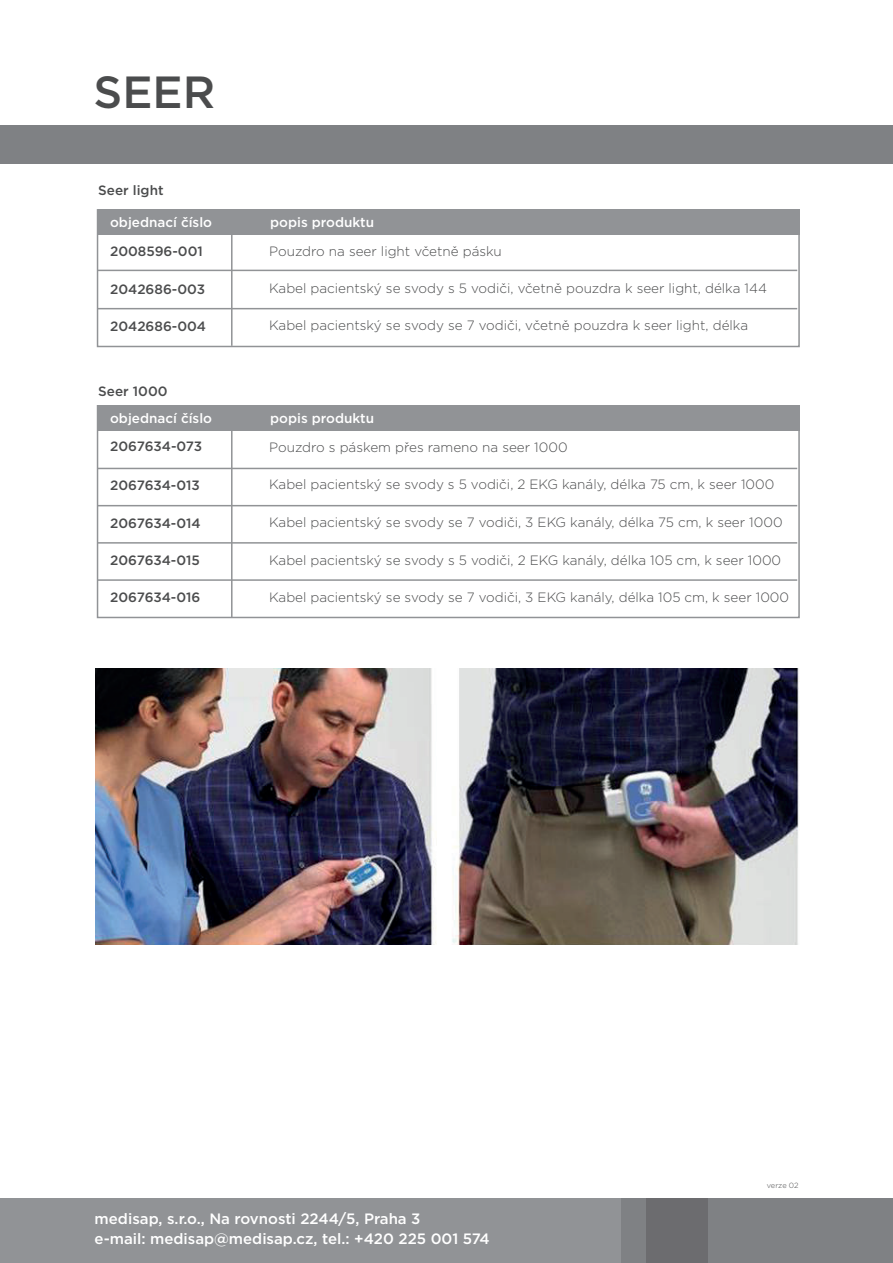
<style>
.page{position:relative;width:893px;height:1263px;background:#fff}
.page>*{position:absolute;margin:0;border:0;box-sizing:border-box;transform-origin:0 0}
.t1{font:500 45px "Gotham";color:#4b4c4d}
.t2{font:500 15px/19.5px "Gotham";color:#fff}
.t3{font:300 13.5px "Gotham";color:#4b4c4d}
.t4{font:500 13.5px "Gotham";color:#4b4c4d}
.t5{font:500 13.5px "Gotham";color:#fff}
.t6{font:300 7.5px "Gotham";letter-spacing:-.01em;color:#4b4c4d}
</style>
<div class="page">
<div style="left:0;top:1198px;width:892px;height:65px;background:#919396"></div>
<div style="left:621px;top:1198px;width:271px;height:65px;background:#7f8184"></div>
<div style="left:646px;top:1198px;width:246px;height:65px;background:#6c6c6f"></div>
<div style="left:708px;top:1198px;width:184px;height:65px;background:#7f8184"></div>
<div style="left:98px;top:405px;width:701px;height:26px;background:#919396"></div>
<div style="left:98px;top:209px;width:701px;height:26px;background:#919396"></div>
<hr style="left:231px;top:405px;width:1px;height:212px;background:#919396">
<hr style="left:231px;top:209px;width:1px;height:137px;background:#919396">
<div style="left:0;top:125px;width:892px;height:39px;background:#7f8184"></div>
<hr style="left:98px;top:468px;width:699px;height:1px;background:#919396">
<hr style="left:98px;top:270px;width:699px;height:1px;background:#919396">
<hr style="left:98px;top:308px;width:699px;height:1px;background:#919396">
<hr style="left:98px;top:505px;width:699px;height:1px;background:#919396">
<hr style="left:98px;top:542px;width:699px;height:2px;background:#919396">
<hr style="left:98px;top:579px;width:699px;height:2px;background:#919396">
<img style="left:96px;top:668px;width:703px;height:277px">
<div style="left:97px;top:405px;width:702px;height:213px;border:2px solid #919396"></div>
<div style="left:97px;top:209px;width:702px;height:138px;border:2px solid #919396"></div>
<h1 class="t1" style="left:94px;top:76px;width:123px">SEER</h1>
<p class="t4" style="left:98px;top:186px;width:67px">Seer light</p>
<p class="t5" style="left:110px;top:217px;width:103px">objednací číslo</p>
<p class="t5" style="left:270px;top:217px;width:105px">popis produktu</p>
<p class="t4" style="left:110px;top:246px;width:94px">2008596-001</p>
<p class="t3" style="left:269px;top:246px;width:234px">Pouzdro na seer light včetně pásku</p>
<p class="t4" style="left:110px;top:284px;width:97px">2042686-003</p>
<p class="t4" style="left:110px;top:321px;width:98px">2042686-004</p>
<p class="t3" style="left:269px;top:283px;width:499px">Kabel pacientský se svody s 5 vodiči, včetně pouzdra k seer light, délka 144</p>
<p class="t3" style="left:269px;top:321px;width:480px">Kabel pacientský se svody se 7 vodiči, včetně pouzdra k seer light, délka</p>
<p class="t4" style="left:98px;top:387px;width:71px">Seer 1000</p>
<p class="t5" style="left:110px;top:413px;width:103px">objednací číslo</p>
<p class="t5" style="left:270px;top:413px;width:105px">popis produktu</p>
<p class="t4" style="left:110px;top:441px;width:94px">2067634-073</p>
<p class="t3" style="left:269px;top:442px;width:300px">Pouzdro s páskem přes rameno na seer 1000</p>
<p class="t4" style="left:110px;top:480px;width:91px">2067634-013</p>
<p class="t3" style="left:269px;top:479px;width:506px">Kabel pacientský se svody s 5 vodiči, 2 EKG kanály, délka 75 cm, k seer 1000</p>
<p class="t4" style="left:110px;top:518px;width:92px">2067634-014</p>
<p class="t4" style="left:110px;top:555px;width:91px">2067634-015</p>
<p class="t4" style="left:110px;top:592px;width:92px">2067634-016</p>
<p class="t3" style="left:269px;top:518px;width:515px">Kabel pacientský se svody se 7 vodiči, 3 EKG kanály, délka 75 cm, k seer 1000</p>
<p class="t3" style="left:269px;top:555px;width:513px">Kabel pacientský se svody s 5 vodiči, 2 EKG kanály, délka 105 cm, k seer 1000</p>
<p class="t3" style="left:269px;top:592px;width:521px">Kabel pacientský se svody se 7 vodiči, 3 EKG kanály, délka 105 cm, k seer 1000</p>
<p class="t6" style="left:766px;top:1183px;width:33px">verze 02</p>
<p class="t2" style="left:95px;top:1210px;width:397px">medisap, s.r.o., Na rovnosti 2244/5, Praha 3<br>e-mail: medisap@medisap.cz, tel.: +420 225 001 574</p>
</div>
